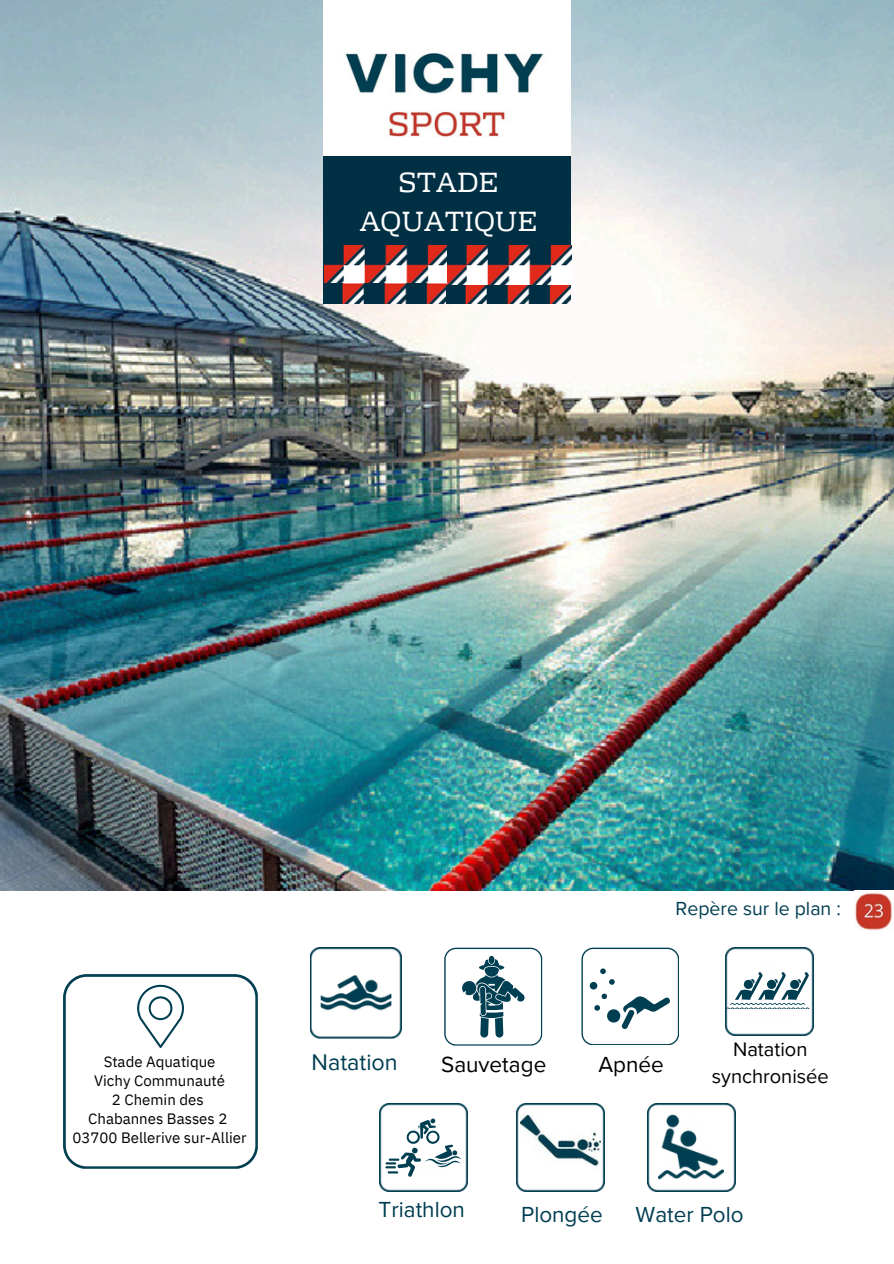
<style>
.page{position:relative;width:894px;height:1264px;background:#fff}
.page>*{position:absolute;margin:0;border:0;box-sizing:border-box;transform-origin:0 0}
.t1{font:28.65px/39.5px "Rhodium Libre";color:#fff;text-align:center}
.t2{font:23.25px "Proxima Nova";color:#003e51}
.t3{font:22.5px "Proxima Nova";color:#003e51}
.t4{font:22.5px "Proxima Nova";color:#000}
.t5{font:20.1px/27px "Proxima Nova";color:#000;text-align:center}
.t6{font:19.5px "Proxima Nova";color:#003e51}
.t7{font:15px "IBM Plex Sans";color:#000}
</style>
<div class="page">
<img style="left:0;top:0;width:893px;height:890px">
<img style="left:647px;top:1103px;width:88px;height:87px">
<img style="left:658px;top:1114px;width:65px;height:65px">
<img style="left:725px;top:947px;width:87px;height:88px">
<svg style="left:725px;top:971px;width:84px;height:38px"></svg>
<svg style="left:581px;top:947px;width:98px;height:98px"></svg>
<img style="left:516px;top:1103px;width:88px;height:87px">
<img style="left:520px;top:1115px;width:80px;height:64px">
<svg style="left:444px;top:947px;width:98px;height:98px"></svg>
<img style="left:310px;top:947px;width:92px;height:91px">
<img style="left:379px;top:1103px;width:88px;height:87px">
<svg style="left:385px;top:1118px;width:76px;height:59px"></svg>
<svg style="left:63px;top:974px;width:195px;height:194px"></svg>
<div style="left:323px;top:0;width:247px;height:156px;background:#fff"></div>
<img style="left:345px;top:53px;width:198px;height:85px">
<div style="left:323px;top:156px;width:247px;height:147px;background:#013044"></div>
<img style="left:324px;top:245px;width:247px;height:41px">
<img style="left:324px;top:284px;width:246px;height:19px">
<img style="left:855px;top:893px;width:38px;height:37px">
<h2 class="t1" style="left:360px;top:162px;width:179px">STADE<br>AQUATIQUE</h2>
<p class="t6" style="left:675px;top:896px;width:167px">Repère sur le plan :</p>
<p class="t7" style="left:104px;top:1051px;width:113px">Stade Aquatique</p>
<p class="t2" style="left:311px;top:1048px;width:88px">Natation</p>
<p class="t7" style="left:94px;top:1070px;width:132px">Vichy Communauté</p>
<h2 class="t7" style="left:112px;top:1089px;width:93px">2 Chemin des</h2>
<h2 class="t7" style="left:88px;top:1108px;width:141px">Chabannes Basses 2</h2>
<p class="t7" style="left:73px;top:1127px;width:175px">03700 Bellerive sur-Allier</p>
<p class="t4" style="left:441px;top:1051px;width:107px">Sauvetage</p>
<h3 class="t4" style="left:598px;top:1051px;width:67px">Apnée</h3>
<p class="t5" style="left:711px;top:1035px;width:118px">Natation synchronisée</p>
<p class="t3" style="left:378px;top:1196px;width:88px">Triathlon</p>
<p class="t3" style="left:521px;top:1201px;width:83px">Plongée</p>
<p class="t3" style="left:635px;top:1201px;width:109px">Water Polo</p>
</div>
